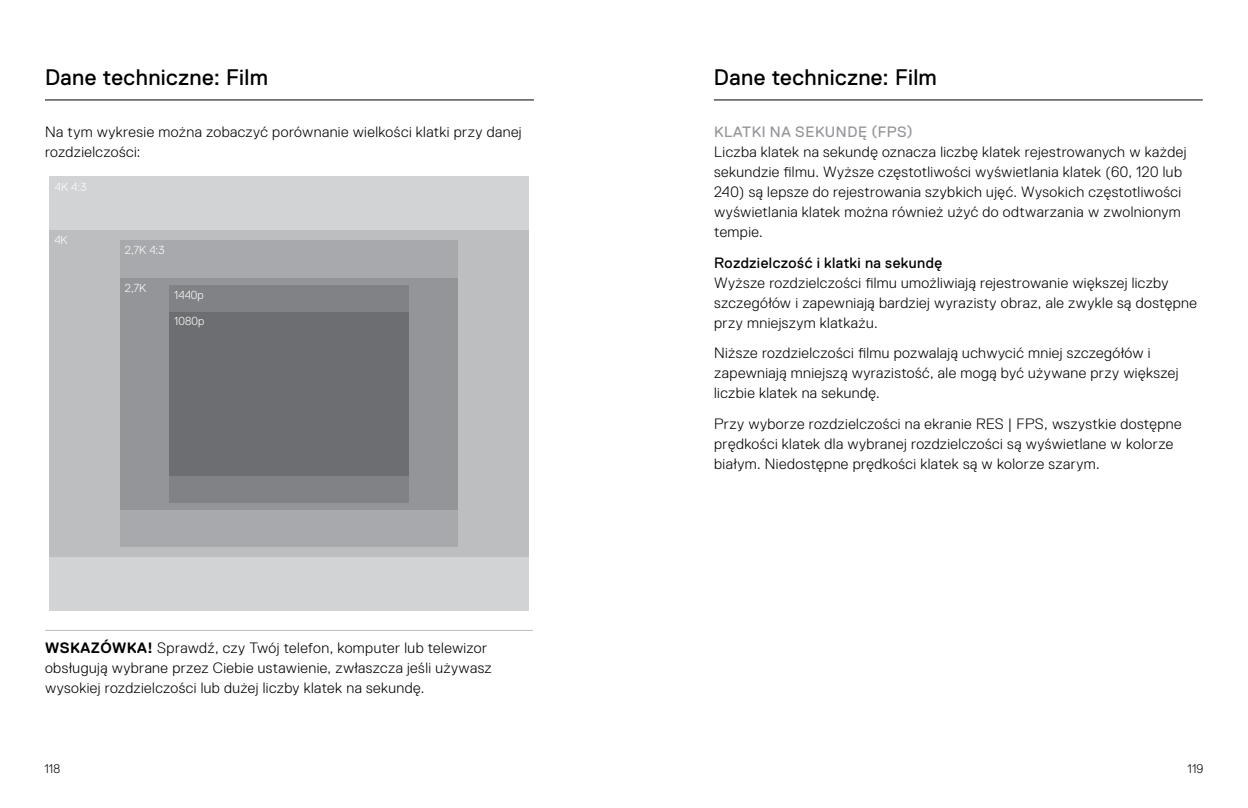
<style>
.page{position:relative;width:1248px;height:808px;background:#fff}
.page>*{position:absolute;margin:0;border:0;box-sizing:border-box;transform-origin:0 0}
.t1{font:22.5px "Replica Pro";letter-spacing:.015em;color:#000}
.t2{font:300 15px/20px "Replica Pro";letter-spacing:.03em;color:#000}
.t3{font:15px "Replica Pro";letter-spacing:.025em;color:#000}
.t4{font:15px "Replica Pro";letter-spacing:.035em;color:#939598}
.t5{font:300 12.5px "Replica Pro";letter-spacing:.01em;color:#000}
.t6{font:300 11.75px "Replica Pro";letter-spacing:.01em;color:#fff}
.s1{font-weight:700}
</style>
<div class="page">
<hr style="left:45px;top:99px;width:489px;height:1px;background:#000">
<div style="left:50px;top:176px;width:479px;height:435px;background:#d1d3d4"></div>
<div style="left:50px;top:230px;width:479px;height:327px;background:#bcbec0"></div>
<div style="left:121px;top:240px;width:337px;height:307px;background:#a7a9ac"></div>
<div style="left:121px;top:278px;width:337px;height:231px;background:#939598"></div>
<div style="left:170px;top:285px;width:239px;height:217px;background:#808285"></div>
<div style="left:170px;top:312px;width:239px;height:164px;background:#6d6e71"></div>
<hr style="left:45px;top:630px;width:488px;height:1px;background:#bcbec0">
<hr style="left:713px;top:99px;width:489px;height:1px;background:#000">
<h1 class="t1" style="left:45px;top:65px;width:224px">Dane techniczne: Film</h1>
<p class="t2" style="left:45px;top:122px;width:478px">Na tym wykresie można zobaczyć porównanie wielkości klatki przy danej rozdzielczości:</p>
<p class="t6" style="left:55px;top:180px;width:33px">4K 4:3</p>
<p class="t6" style="left:54px;top:233px;width:15px">4K</p>
<p class="t6" style="left:125px;top:243px;width:41px">2,7K 4:3</p>
<p class="t6" style="left:125px;top:281px;width:23px">2,7K</p>
<p class="t6" style="left:174px;top:288px;width:31px">1440p</p>
<p class="t6" style="left:174px;top:315px;width:32px">1080p</p>
<p class="t2" style="left:45px;top:638px;width:448px"><span class="s1">WSKAZÓWKA!</span> Sprawdź, czy Twój telefon, komputer lub telewizor obsługują wybrane przez Ciebie ustawienie, zwłaszcza jeśli używasz wysokiej rozdzielczości lub dużej liczby klatek na sekundę.</p>
<h1 class="t1" style="left:713px;top:65px;width:224px">Dane techniczne: Film</h1>
<p class="t4" style="left:714px;top:123px;width:200px">KLATKI NA SEKUNDĘ (FPS)</p>
<p class="t2" style="left:714px;top:142px;width:473px">Liczba klatek na sekundę oznacza liczbę klatek rejestrowanych w każdej sekundzie filmu. Wyższe częstotliwości wyświetlania klatek (60, 120 lub 240) są lepsze do rejestrowania szybkich ujęć. Wysokich częstotliwości wyświetlania klatek można również użyć do odtwarzania w zwolnionym tempie.</p>
<p class="t3" style="left:714px;top:254px;width:229px">Rozdzielczość i klatki na sekundę</p>
<p class="t2" style="left:714px;top:272px;width:484px">Wyższe rozdzielczości filmu umożliwiają rejestrowanie większej liczby szczegółów i zapewniają bardziej wyrazisty obraz, ale zwykle są dostępne przy mniejszym klatkażu.</p>
<p class="t2" style="left:714px;top:343px;width:465px">Niższe rozdzielczości filmu pozwalają uchwycić mniej szczegółów i zapewniają mniejszą wyrazistość, ale mogą być używane przy większej liczbie klatek na sekundę.</p>
<p class="t2" style="left:714px;top:414px;width:469px">Przy wyborze rozdzielczości na ekranie RES | FPS, wszystkie dostępne prędkości klatek dla wybranej rozdzielczości są wyświetlane w kolorze białym. Niedostępne prędkości klatek są w kolorze szarym.</p>
<p class="t5" style="left:44px;top:762px;width:17px">118</p>
<p class="t5" style="left:1187px;top:762px;width:17px">119</p>
</div>
